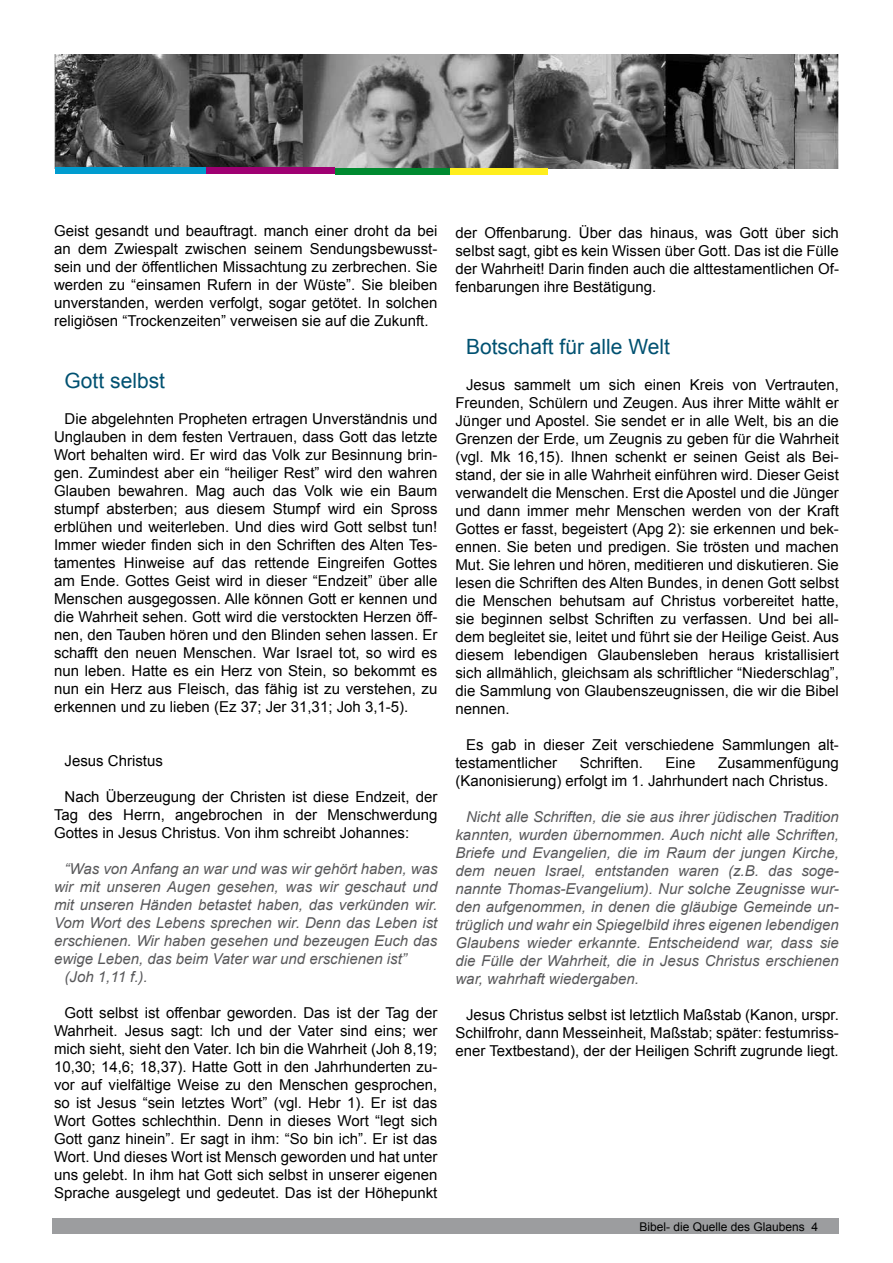
<style>
.page{position:relative;width:893px;height:1263px;background:#fff}
.page>*{position:absolute;margin:0;border:0;box-sizing:border-box;transform-origin:0 0}
.t1{font:21px "Arial";color:#005171}
.t2{font:15px/18px "Arial";color:#000;text-align:justify}
.t3{font:italic 15px/18px "Arial";color:#58585a;text-align:justify}
.t4{font:12px "Arial";color:#000}
</style>
<div class="page">
<div style="left:52px;top:1218px;width:787px;height:16px;background:#9c9d9f"></div>
<img style="left:54px;top:54px;width:785px;height:114px">
<div style="left:55px;top:168px;width:151px;height:6px;background:#009ccf"></div>
<div style="left:206px;top:168px;width:129px;height:6px;background:#9f0072"></div>
<div style="left:335px;top:168px;width:116px;height:6px;background:#008a30"></div>
<div style="left:451px;top:168px;width:97px;height:6px;background:#ffee1d"></div>
<p class="t2" style="left:54px;top:222px;width:385px">Geist gesandt und beauftragt. manch einer droht da bei an dem Zwiespalt zwischen seinem Sendungsbewusst&shy;sein und der öffentlichen Missachtung zu zerbrechen. Sie werden zu “einsamen Rufern in der Wüste”. Sie bleiben unverstanden, werden verfolgt, sogar getötet. In solchen religiösen “Trockenzeiten” verweisen sie auf die Zukunft.</p>
<h1 class="t1" style="left:65px;top:366px;width:102px">Gott selbst</h1>
<p class="t2" style="left:54px;top:409px;width:385px;text-indent:11px">Die abgelehnten Propheten ertragen Unverständnis und Unglauben in dem festen Vertrauen, dass Gott das letzte Wort behalten wird. Er wird das Volk zur Besinnung brin&shy;gen. Zumindest aber ein “heiliger Rest” wird den wahren Glauben bewahren. Mag auch das Volk wie ein Baum stumpf absterben; aus diesem Stumpf wird ein Spross erblühen und weiterleben. Und dies wird Gott selbst tun!<br>Immer wieder finden sich in den Schriften des Alten Tes&shy;tamentes Hinweise auf das rettende Eingreifen Gottes am Ende. Gottes Geist wird in dieser “Endzeit” über alle Menschen ausgegossen. Alle können Gott er kennen und die Wahrheit sehen. Gott wird die verstockten Herzen öff&shy;nen, den Tauben hören und den Blinden sehen lassen. Er schafft den neuen Menschen. War Israel tot, so wird es nun leben. Hatte es ein Herz von Stein, so bekommt es nun ein Herz aus Fleisch, das fähig ist zu verstehen, zu erkennen und zu lieben (Ez 37; Jer 31,31; Joh 3,1-5).</p>
<p class="t2" style="left:65px;top:751px;width:100px">Jesus Christus</p>
<p class="t2" style="left:54px;top:787px;width:385px;text-indent:11px">Nach Überzeugung der Christen ist diese Endzeit, der Tag des Herrn, angebrochen in der Menschwerdung Gottes in Jesus Christus. Von ihm schreibt Johannes:</p>
<p class="t3" style="left:65px;top:859px;width:374px">“Was von Anfang an war und was wir gehört haben, was</p>
<p class="t3" style="left:54px;top:877px;width:385px">wir mit unseren Augen gesehen, was wir geschaut und</p>
<p class="t3" style="left:54px;top:895px;width:385px">mit unseren Händen betastet haben, das verkünden wir.</p>
<p class="t3" style="left:54px;top:913px;width:385px">Vom Wort des Lebens sprechen wir. Denn das Leben ist</p>
<p class="t3" style="left:54px;top:931px;width:385px">erschienen. Wir haben gesehen und bezeugen Euch das</p>
<p class="t3" style="left:54px;top:949px;width:354px">ewige Leben, das beim Vater war und erschienen ist”</p>
<p class="t3" style="left:65px;top:967px;width:85px">(Joh 1,11 f.).</p>
<p class="t2" style="left:54px;top:1003px;width:385px;text-indent:11px">Gott selbst ist offenbar geworden. Das ist der Tag der Wahrheit. Jesus sagt: Ich und der Vater sind eins; wer mich sieht, sieht den Vater. Ich bin die Wahrheit (Joh 8,19; 10,30; 14,6; 18,37). Hatte Gott in den Jahrhunderten zu&shy;vor auf vielfältige Weise zu den Menschen gesprochen, so ist Jesus “sein letztes Wort” (vgl. Hebr 1). Er ist das Wort Gottes schlechthin. Denn in dieses Wort “legt sich Gott ganz hinein”. Er sagt in ihm: “So bin ich”. Er ist das Wort. Und dieses Wort ist Mensch geworden und hat unter uns gelebt. In ihm hat Gott sich selbst in unserer eigenen Sprache ausgelegt und gedeutet. Das ist der Höhepunkt</p>
<p class="t2" style="left:455px;top:224px;width:385px">der Offenbarung. Über das hinaus, was Gott über sich selbst sagt, gibt es kein Wissen über Gott. Das ist die Fülle der Wahrheit! Darin finden auch die alttestamentlichen Of&shy;fenbarungen ihre Bestätigung.</p>
<h1 class="t1" style="left:466px;top:332px;width:205px">Botschaft für alle Welt</h1>
<p class="t2" style="left:455px;top:375px;width:385px;text-indent:11px">Jesus sammelt um sich einen Kreis von Vertrauten, Freunden, Schülern und Zeugen. Aus ihrer Mitte wählt er Jünger und Apostel. Sie sendet er in alle Welt, bis an die Grenzen der Erde, um Zeugnis zu geben für die Wahrheit (vgl. Mk 16,15). Ihnen schenkt er seinen Geist als Bei&shy;stand, der sie in alle Wahrheit einführen wird. Dieser Geist verwandelt die Menschen. Erst die Apostel und die Jünger und dann immer mehr Menschen werden von der Kraft Gottes er fasst, begeistert (Apg 2): sie erkennen und bek&shy;ennen. Sie beten und predigen. Sie trösten und machen Mut. Sie lehren und hören, meditieren und diskutieren. Sie lesen die Schriften des Alten Bundes, in denen Gott selbst die Menschen behutsam auf Christus vorbereitet hatte, sie beginnen selbst Schriften zu verfassen. Und bei all&shy;dem begleitet sie, leitet und führt sie der Heilige Geist. Aus diesem lebendigen Glaubensleben heraus kristallisiert sich allmählich, gleichsam als schriftlicher “Niederschlag”, die Sammlung von Glaubenszeugnissen, die wir die Bibel nennen.</p>
<p class="t2" style="left:455px;top:735px;width:385px;text-indent:11px">Es gab in dieser Zeit verschiedene Sammlungen alt&shy;testamentlicher</p>
<p class="t2" style="left:455px;top:753px;width:385px;text-indent:263px">Zusammenfügung (Kanonisierung) erfolgt im 1. Jahrhundert nach Christus.</p>
<p class="t3" style="left:455px;top:808px;width:385px;text-indent:11px">Nicht alle Schriften, die sie aus ihrer jüdischen Tradition kannten, wurden übernommen. Auch nicht alle Schriften, Briefe und Evangelien, die im Raum der jungen Kirche, dem neuen Israel, entstanden waren (z.B. das soge&shy;nannte Thomas-Evangelium). Nur solche Zeugnisse wur&shy;den aufgenommen, in denen die gläubige Gemeinde un&shy;trüglich und wahr ein Spiegelbild ihres eigenen lebendigen Glaubens wieder erkannte. Entscheidend war, dass sie die Fülle der Wahrheit, die in Jesus Christus erschienen war, wahrhaft wiedergaben.</p>
<p class="t2" style="left:455px;top:1005px;width:385px;text-indent:11px">Jesus Christus selbst ist letztlich Maßstab (Kanon, urspr.<br>Schilfrohr, dann Messeinheit, Maßstab; später: festumriss&shy;ener Textbestand), der der Heiligen Schrift zugrunde liegt.</p>
<p class="t2" style="left:580px;top:753px;width:65px">Schriften.</p>
<p class="t2" style="left:665px;top:753px;width:32px">Eine</p>
<p class="t4" style="left:639px;top:1218px;width:180px">Bibel- die Quelle des Glaubens 4</p>
</div>
